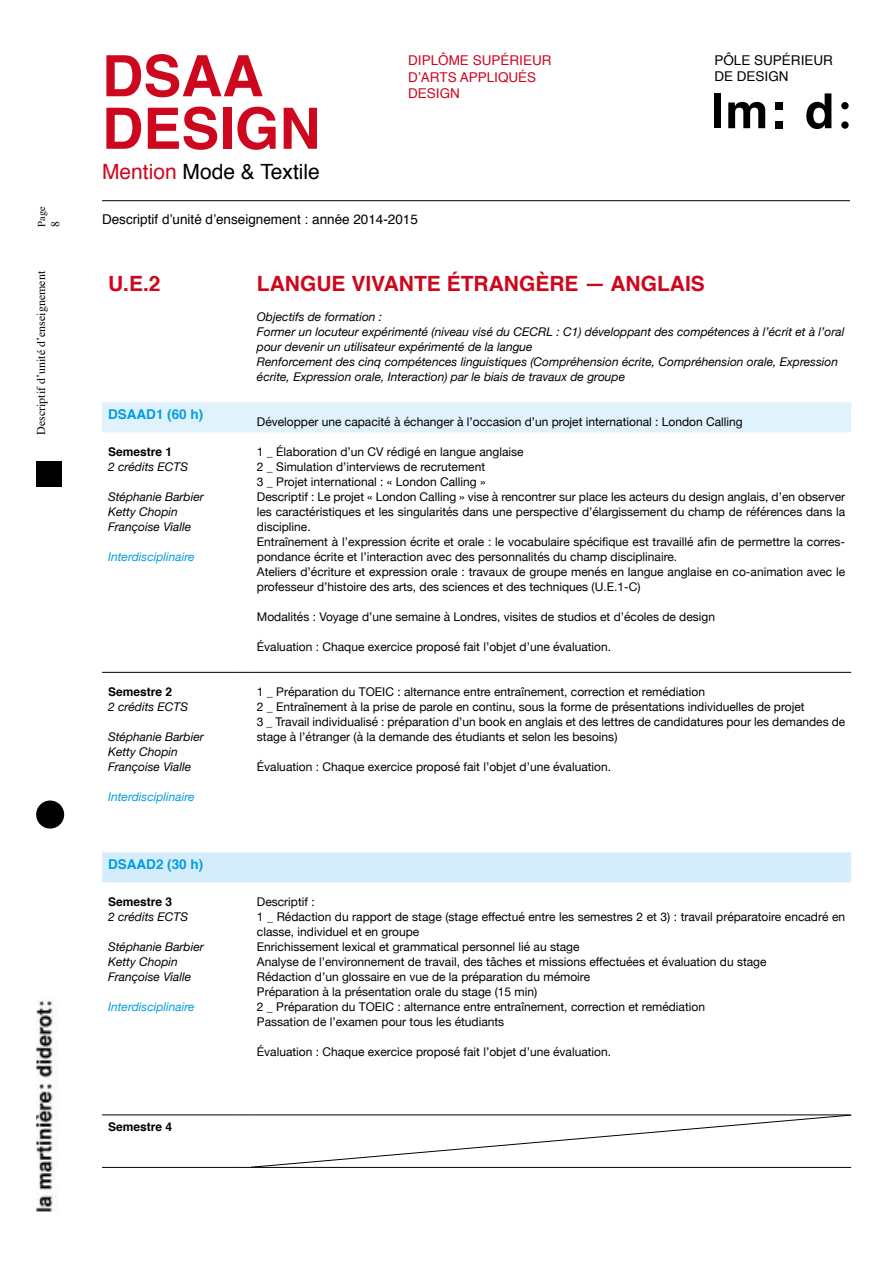
<style>
.page{position:relative;width:893px;height:1263px;background:#fff}
.page>*{position:absolute;margin:0;border:0;box-sizing:border-box;transform-origin:0 0}
.t1{font:700 57px/52.5px "Helvetica";color:#cd071e}
.t2{font:700 21px "Helvetica";color:#cd071e}
.t3{font:21px "Helvetica";color:#000}
.t4{font:13.5px/16.5px "Helvetica";color:#000}
.t5{font:13.5px/16.5px "Helvetica";color:#cd071e}
.t6{font:700 13.5px "Helvetica";color:#009ee0}
.t7{font:12px/15px "Helvetica Neue";color:#000}
.t8{font:italic 12px/15px "Helvetica Neue";color:#000}
.t9{font:italic 12px "Helvetica Neue";color:#009ee0}
.t10{font:700 12px "Helvetica";color:#000}
.t11{font:12px "Times";color:#000}
.t12{font:10.5px "Times";color:#000}
.s1{color:#cd071e}
</style>
<div class="page">
<div style="left:36px;top:461px;width:26px;height:26px;background:#000"></div>
<div style="left:36px;top:800px;width:28px;height:28px;background:#000;border-radius:50%"></div>
<img style="left:36px;top:997px;width:22px;height:215px">
<div style="left:714px;top:93px;width:7px;height:35px;background:#000"></div>
<svg style="left:728px;top:102px;width:37px;height:26px"></svg>
<svg style="left:806px;top:93px;width:25px;height:36px"></svg>
<div style="left:776px;top:121px;width:7px;height:7px;background:#000"></div>
<div style="left:776px;top:102px;width:7px;height:8px;background:#000"></div>
<div style="left:841px;top:102px;width:8px;height:7px;background:#000;border-radius:50%"></div>
<div style="left:841px;top:121px;width:8px;height:8px;background:#000;border-radius:50%"></div>
<hr style="left:102px;top:200px;width:748px;height:1px;background:#000">
<div style="left:102px;top:402px;width:749px;height:30px;background:#e0f2fb"></div>
<div style="left:102px;top:852px;width:749px;height:30px;background:#d5edfa"></div>
<hr style="left:102px;top:672px;width:132px;height:1px;background:#000">
<svg style="left:234px;top:672px;width:17px;height:1px"></svg>
<hr style="left:251px;top:672px;width:600px;height:1px;background:#000">
<hr style="left:102px;top:1115px;width:132px;height:1px;background:#000">
<hr style="left:102px;top:1167px;width:132px;height:1px;background:#000">
<svg style="left:234px;top:1115px;width:617px;height:53px"></svg>
<p class="t12" style="left:32px;top:227px;width:22px;rotate:-90deg">Page</p>
<p class="t11" style="left:44px;top:227px;width:7px;rotate:-90deg">8</p>
<p class="t11" style="left:30px;top:435px;width:165px;rotate:-90deg">Descriptif d’unité d’enseignement</p>
<h1 class="t1" style="left:102px;top:51px;width:220px">DSAA<br>DESIGN</h1>
<p class="t5" style="left:408px;top:53px;width:145px">DIPLÔME SUPÉRIEUR<br>D’ARTS APPLIQUÉS<br>DESIGN</p>
<p class="t4" style="left:714px;top:52px;width:120px">PÔLE SUPÉRIEUR<br>DE DESIGN</p>
<h2 class="t3" style="left:102px;top:155px;width:219px"><span class="s1">Mention</span> Mode &amp; Textile</h2>
<p class="t4" style="left:102px;top:211px;width:317px">Descriptif d’unité d’enseignement : année 2014-2015</p>
<h2 class="t2" style="left:108px;top:267px;width:54px">U.E.2</h2>
<h2 class="t2" style="left:257px;top:267px;width:450px">LANGUE VIVANTE ÉTRANGÈRE — ANGLAIS</h2>
<p class="t8" style="left:257px;top:310px;width:589px">Objectifs de formation :<br>Former un locuteur expérimenté (niveau visé du CECRL : C1) développant des compétences à l’écrit et à l’oral pour devenir un utilisateur expérimenté de la langue<br>Renforcement des cinq compétences linguistiques (Compréhension écrite, Compréhension orale, Expression écrite, Expression orale, Interaction) par le biais de travaux de groupe</p>
<p class="t6" style="left:108px;top:403px;width:97px">DSAAD1 (60 h)</p>
<p class="t7" style="left:257px;top:415px;width:487px">Développer une capacité à échanger à l’occasion d’un projet international : London Calling</p>
<p class="t10" style="left:108px;top:442px;width:66px">Semestre 1</p>
<p class="t8" style="left:108px;top:460px;width:82px">2 crédits ECTS</p>
<p class="t8" style="left:108px;top:490px;width:97px">Stéphanie Barbier<br>Ketty Chopin<br>Françoise Vialle</p>
<p class="t9" style="left:108px;top:548px;width:88px">Interdisciplinaire</p>
<p class="t10" style="left:108px;top:682px;width:66px">Semestre 2</p>
<p class="t8" style="left:108px;top:700px;width:82px">2 crédits ECTS</p>
<p class="t8" style="left:108px;top:730px;width:97px">Stéphanie Barbier<br>Ketty Chopin<br>Françoise Vialle</p>
<p class="t9" style="left:108px;top:788px;width:88px">Interdisciplinaire</p>
<p class="t6" style="left:108px;top:853px;width:97px">DSAAD2 (30 h)</p>
<p class="t10" style="left:108px;top:892px;width:66px">Semestre 3</p>
<p class="t8" style="left:108px;top:910px;width:82px">2 crédits ECTS</p>
<p class="t8" style="left:108px;top:940px;width:97px">Stéphanie Barbier<br>Ketty Chopin<br>Françoise Vialle</p>
<p class="t9" style="left:108px;top:998px;width:88px">Interdisciplinaire</p>
<p class="t10" style="left:108px;top:1117px;width:66px">Semestre 4</p>
<p class="t7" style="left:257px;top:445px;width:590px">1 _ Élaboration d’un CV rédigé en langue anglaise<br>2 _ Simulation d’interviews de recrutement<br>3 _ Projet international : « London Calling »<br>Descriptif : Le projet « London Calling » vise à rencontrer sur place les acteurs du design anglais, d’en observer les caractéristiques et les singularités dans une perspective d’élargissement du champ de références dans la discipline.<br>Entraînement à l’expression écrite et orale : le vocabulaire spécifique est travaillé afin de permettre la corres&shy;pondance écrite et l’interaction avec des personnalités du champ disciplinaire.<br>Ateliers d’écriture et expression orale : travaux de groupe menés en langue anglaise en co-animation avec le professeur d’histoire des arts, des sciences et des techniques (U.E.1-C)</p>
<p class="t7" style="left:257px;top:610px;width:460px">Modalités : Voyage d’une semaine à Londres, visites de studios et d’écoles de design</p>
<p class="t7" style="left:257px;top:640px;width:356px">Évaluation : Chaque exercice proposé fait l’objet d’une évaluation.</p>
<p class="t7" style="left:257px;top:685px;width:590px">1 _ Préparation du TOEIC : alternance entre entraînement, correction et remédiation<br>2 _ Entraînement à la prise de parole en continu, sous la forme de présentations individuelles de projet<br>3 _ Travail individualisé : préparation d’un book en anglais et des lettres de candidatures pour les demandes de stage à l’étranger (à la demande des étudiants et selon les besoins)</p>
<p class="t7" style="left:257px;top:760px;width:356px">Évaluation : Chaque exercice proposé fait l’objet d’une évaluation.</p>
<p class="t7" style="left:257px;top:895px;width:590px">Descriptif :<br>1 _ Rédaction du rapport de stage (stage effectué entre les semestres 2 et 3) : travail préparatoire encadré en classe, individuel et en groupe<br>Enrichissement lexical et grammatical personnel lié au stage<br>Analyse de l’environnement de travail, des tâches et missions effectuées et évaluation du stage<br>Rédaction d’un glossaire en vue de la préparation du mémoire<br>Préparation à la présentation orale du stage (15 min)<br>2 _ Préparation du TOEIC : alternance entre entraînement, correction et remédiation<br>Passation de l’examen pour tous les étudiants</p>
<p class="t7" style="left:257px;top:1045px;width:356px">Évaluation : Chaque exercice proposé fait l’objet d’une évaluation.</p>
</div>
